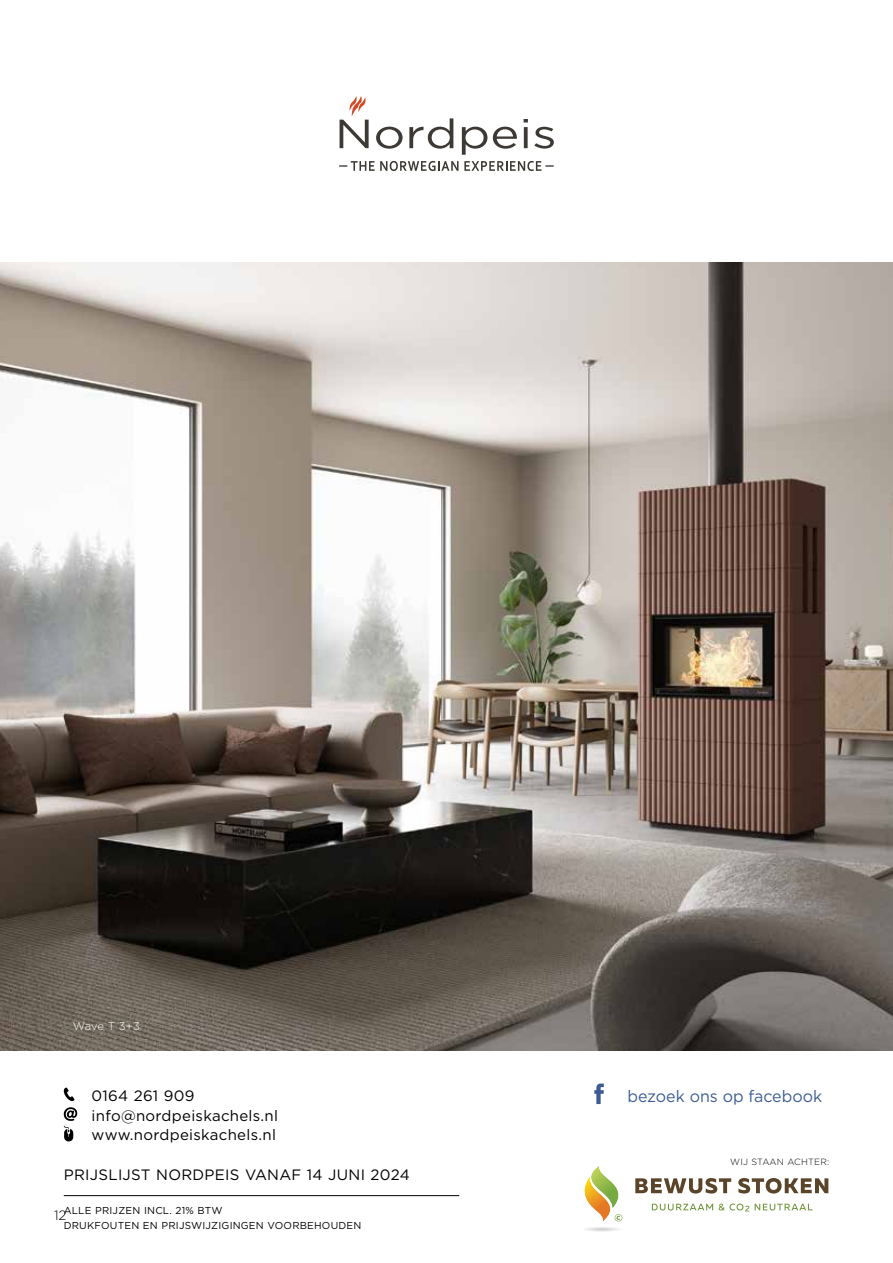
<style>
.page{position:relative;width:893px;height:1263px;background:#fff}
.page>*{position:absolute;margin:0;border:0;box-sizing:border-box;transform-origin:0 0}
.t1{font:16.5px "Gotham";color:#3d5c94}
.t2{font:15px/19.8px "Gotham";letter-spacing:.02em;color:#000}
.t3{font:300 13.5px "Gotham";color:#000}
.t4{font:300 11.25px "Gotham";color:#fff}
.t5{font:10.05px/15px "Gotham";letter-spacing:.02em;color:#000}
.t6{font:300 9px "Gotham";letter-spacing:.02em;color:#000}
</style>
<div class="page">
<img style="left:0;top:263px;width:893px;height:787px">
<img style="left:0;top:262px;width:893px;height:1px">
<hr style="left:64px;top:1195px;width:395px;height:1px;background:#000">
<svg style="left:376px;top:127px;width:27px;height:22px"></svg>
<svg style="left:409px;top:118px;width:44px;height:31px"></svg>
<svg style="left:462px;top:127px;width:25px;height:28px"></svg>
<svg style="left:493px;top:127px;width:24px;height:22px"></svg>
<svg style="left:524px;top:119px;width:4px;height:3px"></svg>
<svg style="left:524px;top:127px;width:4px;height:21px"></svg>
<svg style="left:534px;top:127px;width:20px;height:22px"></svg>
<svg style="left:340px;top:96px;width:29px;height:52px"></svg>
<svg style="left:339px;top:161px;width:119px;height:10px"></svg>
<svg style="left:464px;top:161px;width:90px;height:10px"></svg>
<svg style="left:594px;top:1083px;width:10px;height:21px"></svg>
<svg style="left:64px;top:1107px;width:13px;height:34px"></svg>
<svg style="left:63px;top:1087px;width:12px;height:14px"></svg>
<svg style="left:635px;top:1178px;width:96px;height:15px"></svg>
<svg style="left:738px;top:1178px;width:90px;height:15px"></svg>
<svg style="left:652px;top:1204px;width:61px;height:6px"></svg>
<svg style="left:719px;top:1203px;width:30px;height:8px"></svg>
<svg style="left:755px;top:1204px;width:57px;height:6px"></svg>
<svg style="left:584px;top:1166px;width:39px;height:66px"></svg>
<p class="t4" style="left:73px;top:1020px;width:68px">Wave T 3+3</p>
<p class="t2" style="left:92px;top:1086px;width:188px">0164 261 909 info@nordpeiskachels.nl www.nordpeiskachels.nl</p>
<p class="t1" style="left:627px;top:1089px;width:196px">bezoek ons op facebook</p>
<p class="t6" style="left:730px;top:1158px;width:100px">WIJ STAAN ACHTER:</p>
<p class="t2" style="left:64px;top:1165px;width:347px">PRIJSLIJST NORDPEIS VANAF 14 JUNI 2024</p>
<p class="t5" style="left:64px;top:1203px;width:299px">ALLE PRIJZEN INCL. 21% BTW<br>DRUKFOUTEN EN PRIJSWIJZIGINGEN VOORBEHOUDEN</p>
<p class="t3" style="left:54px;top:1209px;width:14px">12</p>
</div>
